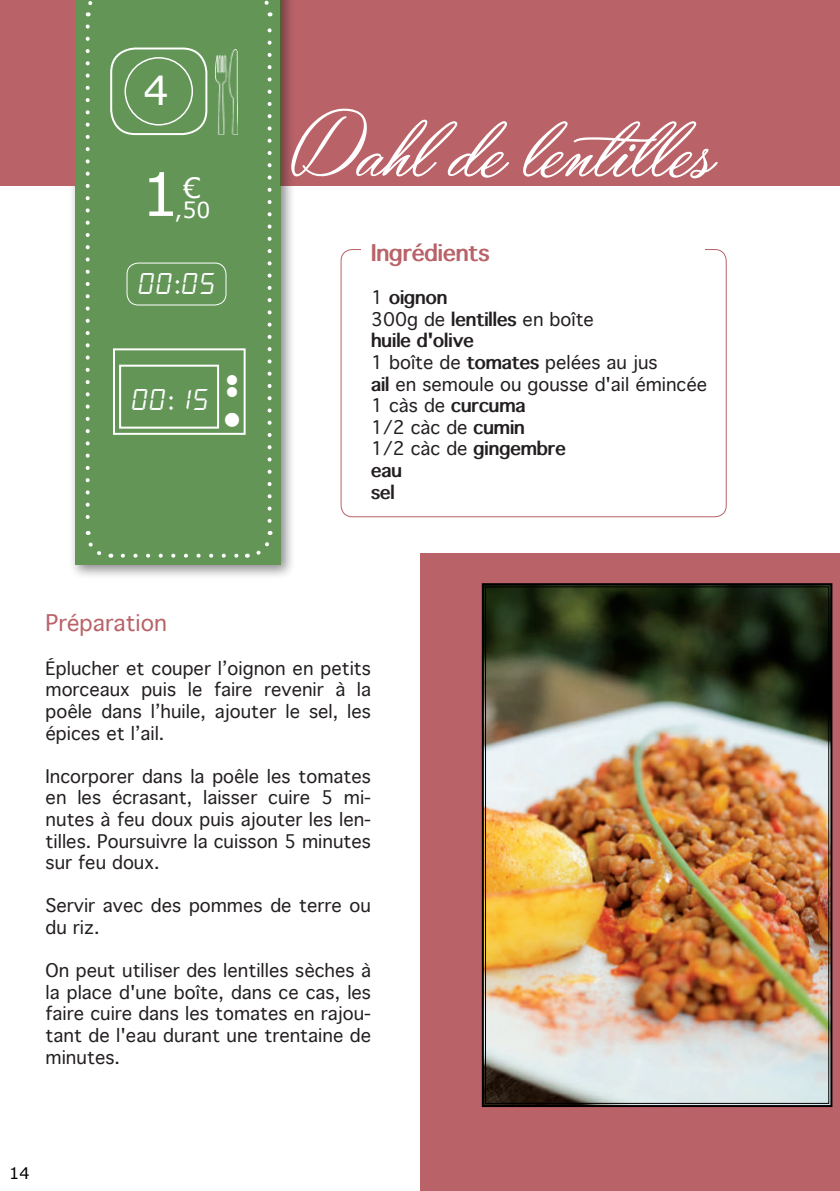
<style>
.page{position:relative;width:840px;height:1191px;background:#fff}
.page>*{position:absolute;margin:0;border:0;box-sizing:border-box;transform-origin:0 0}
.t1{font:100px "Yaquote Script Personal Use";color:#fff}
.t2{font:60px "Verdana";color:#fff}
.t3{font:40px "Verdana";color:#fff}
.t4{font:30px "alarmclock";color:#fff}
.t5{font:28px "Verdana";color:#fff}
.t6{font:22px "Thonburi";color:#b96268}
.t7{font:700 22px "Thonburi";color:#b96268}
.t8{font:22px "Verdana";color:#fff}
.t9{font:18px/21.6px "Thonburi";color:#231f20;text-align:justify}
.t10{font:16px "Verdana";color:#000}
.t11{font:14px "Webdings";color:#fff}
.s1{font-weight:700}
</style>
<div class="page">
<div style="left:420px;top:553px;width:419px;height:638px;background:#b96268"></div>
<div style="left:281px;top:0;width:558px;height:186px;background:#b96268"></div>
<img style="left:481px;top:583px;width:351px;height:525px">
<div style="left:68px;top:0;width:228px;height:580px;background:#231f20;opacity:.75"></div>
<div style="left:75px;top:0;width:206px;height:565px;background:#639557"></div>
<svg style="left:123px;top:553px;width:116px;height:4px"></svg>
<svg style="left:85px;top:1px;width:8px;height:15px"></svg>
<svg style="left:85px;top:26px;width:26px;height:532px"></svg>
<svg style="left:247px;top:531px;width:26px;height:27px"></svg>
<svg style="left:264px;top:0;width:8px;height:521px"></svg>
<div style="left:126px;top:262px;width:100px;height:43px;border:1px solid #fff;border-radius:11px"></div>
<img style="left:216px;top:50px;width:22px;height:84px">
<div style="left:124px;top:57px;width:69px;height:68px;border:2px solid #fff;border-radius:50%"></div>
<div style="left:110px;top:48px;width:97px;height:87px;border:2px solid #fff;border-radius:24px"></div>
<div style="left:113px;top:348px;width:132px;height:87px;border:2px solid #fff"></div>
<div style="left:119px;top:365px;width:100px;height:63px;border:2px solid #fff"></div>
<div style="left:0;top:0;width:75px;height:186px;background:#b96268"></div>
<h3 class="t3" style="left:143px;top:65px;width:27px">4</h3>
<h2 class="t2" style="left:141px;top:156px;width:40px">1</h2>
<h3 class="t5" style="left:183px;top:170px;width:19px">€</h3>
<p class="t8" style="left:174px;top:196px;width:37px">,50</p>
<h3 class="t4" style="left:139px;top:269px;width:80px">00:05</h3>
<h3 class="t4" style="left:132px;top:384px;width:80px">00:15</h3>
<p class="t11" style="left:225px;top:412px;width:15px">■</p>
<h1 class="t1" style="left:291px;top:95px;width:425px">Dahl de lentilles</h1>
<p class="t7" style="left:371px;top:240px;width:120px">Ingrédients</p>
<p class="t9" style="left:371px;top:287px;width:337px;text-align:left">1 <span class="s1">oignon<br></span>300g de <span class="s1">lentilles</span> en boîte<br><span class="s1">huile d'olive<br></span>1 boîte de <span class="s1">tomates</span> pelées au jus<br><span class="s1">ail</span> en semoule ou gousse d'ail émincée<br>1 càs de <span class="s1">curcuma<br></span>1/2 càc de <span class="s1">cumin<br></span>1/2 càc de <span class="s1">gingembre<br>eau<br>sel</span></p>
<p class="t6" style="left:46px;top:611px;width:123px">Préparation</p>
<p class="t9" style="left:46px;top:657px;width:327px">Éplucher et couper l’oignon en petits morceaux puis le faire revenir à la poêle dans l’huile, ajouter le sel, les épices et l’ail.</p>
<p class="t9" style="left:46px;top:765px;width:327px">Incorporer dans la poêle les tomates en les écrasant, laisser cuire 5 mi&shy;nutes à feu doux puis ajouter les len&shy;tilles. Poursuivre la cuisson 5 minutes sur feu doux.</p>
<p class="t9" style="left:46px;top:895px;width:327px">Servir avec des pommes de terre ou du riz.</p>
<p class="t9" style="left:46px;top:960px;width:327px">On peut utiliser des lentilles sèches à la place d'une boîte, dans ce cas, les faire cuire dans les tomates en rajou&shy;tant de l'eau durant une trentaine de minutes.</p>
<p class="t10" style="left:9px;top:1163px;width:22px">14</p>
</div>
